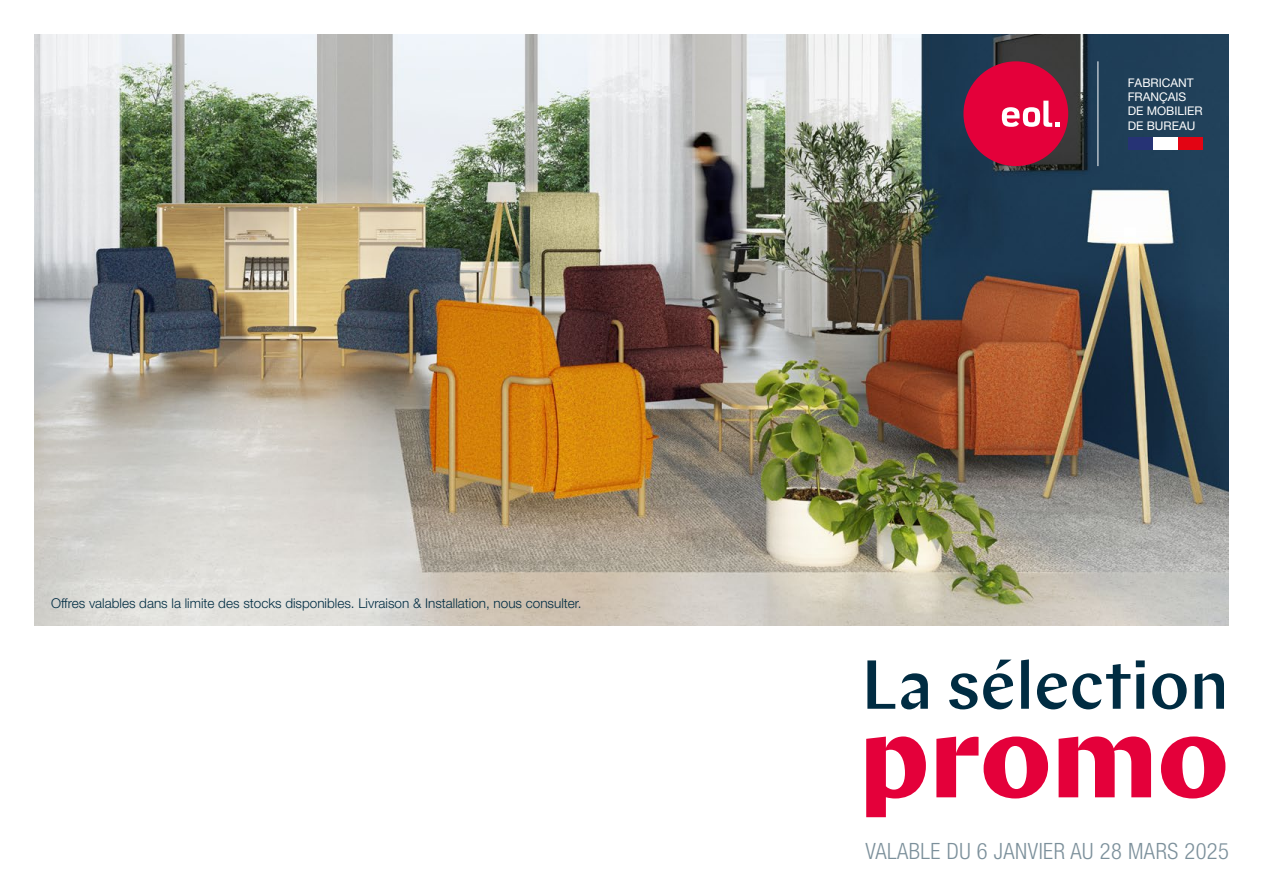
<style>
.page{position:relative;width:1263px;height:893px;background:#fff}
.page>*{position:absolute;margin:0;border:0;box-sizing:border-box;transform-origin:0 0}
.t1{font:700 117px "Chap";color:#e4003a}
.t2{font:500 69px "Chap";color:#002c42}
.t3{font:300 condensed 22.5px "Helvetica Neue LT Std";letter-spacing:.02em;color:#7c909b}
.t4{font:300 13.5px "Helvetica Neue LT Std";color:#002c42}
.t5{font:12px/14.2px "Helvetica Neue LT Std";color:#fff}
</style>
<div class="page">
<img style="left:34px;top:34px;width:1195px;height:591px">
<div style="left:1128px;top:137px;width:25px;height:13px;background:#263375"></div>
<div style="left:1178px;top:137px;width:24px;height:13px;background:#e30413"></div>
<div style="left:1153px;top:137px;width:25px;height:13px;background:#fff"></div>
<div style="left:963px;top:61px;width:105px;height:105px;background:#e4003a;border-radius:50%"></div>
<svg style="left:1002px;top:101px;width:57px;height:26px"></svg>
<hr style="left:1098px;top:61px;width:1px;height:105px;background:#fff">
<p class="t4" style="left:51px;top:595px;width:532px">Offres valables dans la limite des stocks disponibles. Livraison &amp; Installation, nous consulter.</p>
<p class="t5" style="left:1128px;top:75px;width:77px">FABRICANT<br>FRANÇAIS<br>DE MOBILIER<br>DE BUREAU</p>
<h2 class="t2" style="left:861px;top:642px;width:369px">La sélection</h2>
<h1 class="t1" style="left:859px;top:681px;width:371px">promo</h1>
<h3 class="t3" style="left:865px;top:838px;width:365px">VALABLE DU 6 JANVIER AU 28 MARS 2025</h3>
</div>
